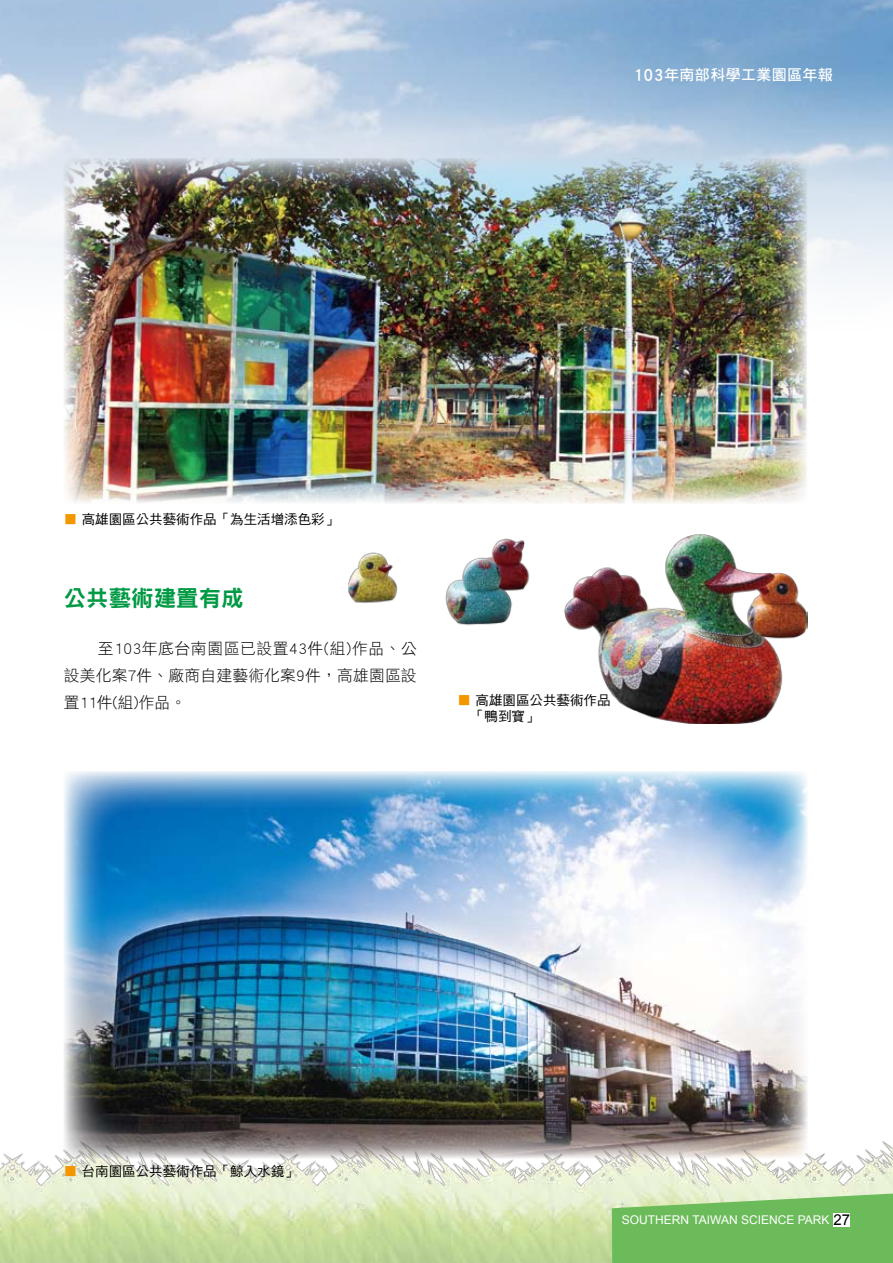
<style>
.page{position:relative;width:893px;height:1263px;background:#fff}
.page>*{position:absolute;margin:0;border:0;box-sizing:border-box;transform-origin:0 0}
.t1{font:22.5px "DF Hei Std W9";color:#094}
.t2{font:15.75px/27px "DF Hei Std W3";letter-spacing:.015em;color:#000;text-align:justify}
.t3{font:15px "DF Hei Std W7";letter-spacing:.025em;color:#fff}
.t4{font:13.5px/16.2px "DF Hei Std W5";color:#000}
.t5{font:12px "Arial";color:#fff}
.s1{font-size:18px}
.s2{color:#f39700}
.s3{font-size:15px;color:#000}
</style>
<div class="page">
<img style="left:0;top:1141px;width:893px;height:122px">
<img style="left:0;top:0;width:893px;height:298px">
<svg style="left:612px;top:1193px;width:281px;height:70px;background:#79c167"></svg>
<img style="left:64px;top:158px;width:742px;height:345px">
<img style="left:64px;top:771px;width:744px;height:387px">
<img style="left:348px;top:534px;width:460px;height:189px">
<div style="left:834px;top:1213px;width:16px;height:13px;background:#fff"></div>
<p class="t3" style="left:633px;top:66px;width:201px"><span class="s1">103</span>年南部科學工業園區年報</p>
<p class="t4" style="left:64px;top:511px;width:276px"><span class="s2">■</span> 高雄園區公共藝術作品「為生活增添色彩」</p>
<h1 class="t1" style="left:64px;top:586px;width:181px">公共藝術建置有成</h1>
<p class="t2" style="left:64px;top:635px;width:354px;text-indent:34px">至103年底台南園區已設置43件(組)作品、公設美化案7件、廠商自建藝術化案9件，高雄園區設置11件(組)作品。</p>
<p class="t4" style="left:471px;top:692px;width:141px;text-indent:-13px"><span class="s2">■</span> 高雄園區公共藝術作品「鴨到寶」</p>
<p class="t4" style="left:64px;top:1163px;width:235px"><span class="s2">■</span> 台南園區公共藝術作品「鯨入水鏡」</p>
<p class="t5" style="left:622px;top:1212px;width:230px">SOUTHERN TAIWAN SCIENCE PARK <span class="s3">27</span></p>
</div>
